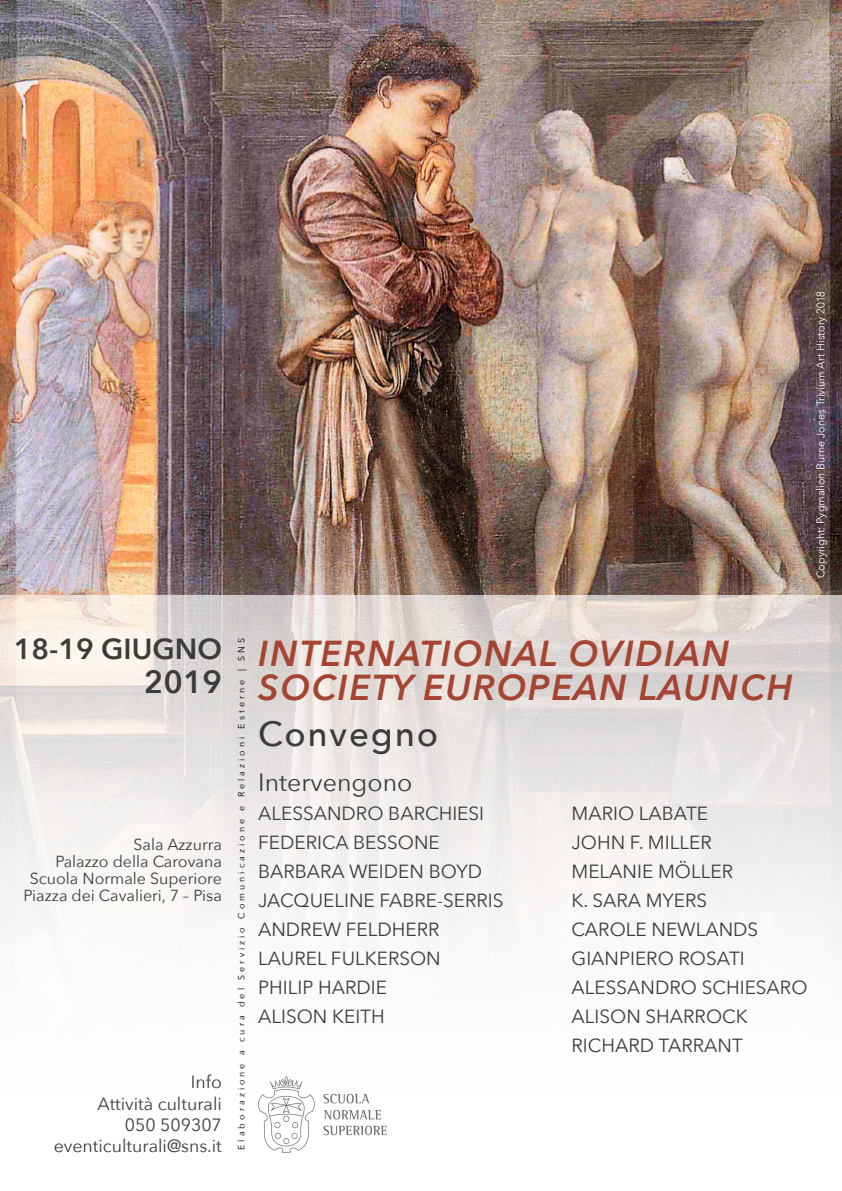
<style>
.page{position:relative;width:842px;height:1191px;background:#fff}
.page>*{position:absolute;margin:0;border:0;box-sizing:border-box;transform-origin:0 0}
.t1{font:italic 600 36px/34.6px "Avenir Next";letter-spacing:.04em;color:#a54431}
.t2{font:500 35px "Avenir Next";letter-spacing:.05em;color:#3c3c3b}
.t3{font:600 32px "Avenir Next";color:#3c3c3b}
.t4{font:600 29px "Avenir Next";color:#3c3c3b}
.t5{font:25px "Avenir Next";color:#3c3c3b}
.t6{font:19px/29px "Avenir Next";color:#3c3c3b}
.t7{font:17.7px/21.3px "Avenir Next";color:#3c3c3b;text-align:right}
.t8{font:16px/16.7px "Avenir Next";color:#3c3c3b;text-align:right}
.t9{font:300 11px "Avenir";color:#fff}
.t10{font:9px "Avenir Next";letter-spacing:.34em;color:#000}
</style>
<div class="page">
<img style="left:0;top:0;width:842px;height:595px">
<svg style="left:0;top:595px;width:842px;height:558px"></svg>
<svg style="left:258px;top:1076px;width:57px;height:76px"></svg>
<svg style="left:323px;top:1093px;width:46px;height:10px"></svg>
<svg style="left:323px;top:1110px;width:58px;height:9px"></svg>
<svg style="left:323px;top:1125px;width:64px;height:10px"></svg>
<p class="t9" style="left:814px;top:578px;width:289px;rotate:-90deg">Copyright: Pygmalion Burne Jones Trivium Art History 2018</p>
<h3 class="t4" style="left:14px;top:624px;width:210px">18-19 GIUGNO</h3>
<h3 class="t3" style="left:144px;top:654px;width:80px">2019</h3>
<p class="t8" style="left:23px;top:835px;width:200px">Sala Azzurra<br>Palazzo della Carovana<br>Scuola Normale Superiore<br>Piazza dei Cavalieri, 7 – Pisa</p>
<p class="t7" style="left:54px;top:1070px;width:170px">Info<br>Attività culturali<br>050 509307 eventiculturali@sns.it</p>
<p class="t10" style="left:234px;top:1149px;width:513px;rotate:-90deg">Elaborazione a cura del Servizio Comunicazione e Relazioni Esterne | SNS</p>
<h1 class="t1" style="left:258px;top:635px;width:536px">INTERNATIONAL OVIDIAN<br>SOCIETY EUROPEAN LAUNCH</h1>
<h2 class="t2" style="left:258px;top:704px;width:181px">Convegno</h2>
<h3 class="t5" style="left:258px;top:761px;width:156px">Intervengono</h3>
<p class="t6" style="left:258px;top:798px;width:247px">ALESSANDRO BARCHIESI<br>FEDERICA BESSONE<br>BARBARA WEIDEN BOYD<br>JACQUELINE FABRE-SERRIS<br>ANDREW FELDHERR<br>LAUREL FULKERSON<br>PHILIP HARDIE<br>ALISON KEITH</p>
<p class="t6" style="left:571px;top:798px;width:237px">MARIO LABATE<br>JOHN F. MILLER<br>MELANIE MÖLLER<br>K. SARA MYERS<br>CAROLE NEWLANDS<br>GIANPIERO ROSATI<br>ALESSANDRO SCHIESARO<br>ALISON SHARROCK<br>RICHARD TARRANT</p>
</div>
